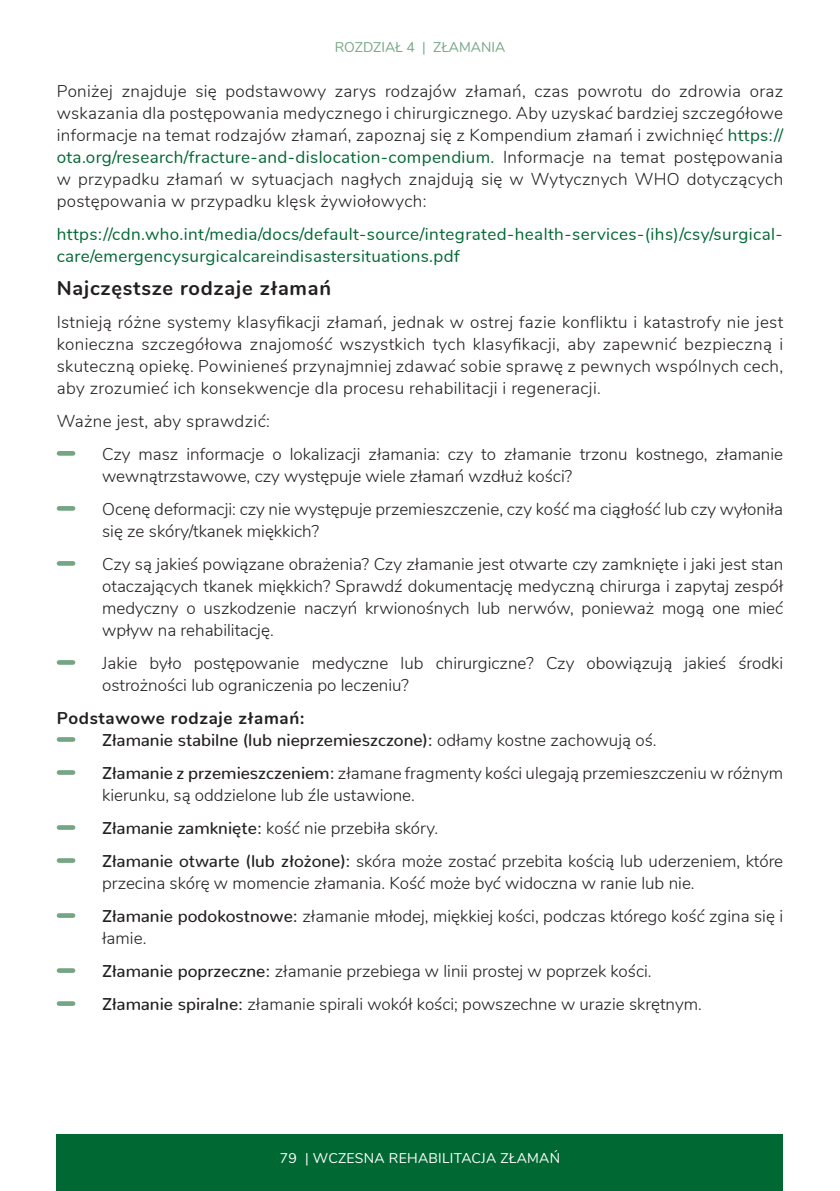
<style>
.page{position:relative;width:840px;height:1191px;background:#fff}
.page>*{position:absolute;margin:0;border:0;box-sizing:border-box;transform-origin:0 0}
.subheading_2{font:700 20px "Nunito";letter-spacing:.04em;color:#231f20}
.bullet_points{font:300 17px/22px "Nunito";color:#231f20}
.Body_copy_8_5_light{font:300 17px/22px "Nunito";letter-spacing:.02em;color:#231f20;text-align:justify}
.Body_copy_8_5_light-2{font:17px/22px "Nunito";letter-spacing:.025em;color:#006833}
.bullet_points-2{font:500 17px "Nunito";color:#231f20}
.subheading_3{font:700 17px "Nunito";letter-spacing:.04em;color:#231f20}
.t1{font:14px "Nunito";letter-spacing:.02em;color:#fff}
.t2{font:14px "Nunito";color:#75a684}
.s1{font-weight:400;color:#006833}
.s2{font-weight:300}
.s3{font-weight:500}
</style>
<div class="page">
<div style="left:57px;top:1134px;width:725px;height:57px;background:#006833"></div>
<svg style="left:57px;top:451px;width:18px;height:5px"></svg>
<svg style="left:57px;top:506px;width:18px;height:5px"></svg>
<svg style="left:57px;top:561px;width:18px;height:5px"></svg>
<svg style="left:57px;top:660px;width:18px;height:5px"></svg>
<svg style="left:57px;top:737px;width:18px;height:5px"></svg>
<svg style="left:57px;top:770px;width:18px;height:5px"></svg>
<svg style="left:57px;top:825px;width:18px;height:5px"></svg>
<svg style="left:57px;top:858px;width:18px;height:5px"></svg>
<svg style="left:57px;top:913px;width:18px;height:5px"></svg>
<svg style="left:57px;top:968px;width:18px;height:5px"></svg>
<svg style="left:57px;top:1001px;width:18px;height:5px"></svg>
<p class="t2" style="left:334px;top:37px;width:172px">ROZDZIAŁ 4 | ZŁAMANIA</p>
<p class="Body_copy_8_5_light" style="left:57px;top:79px;width:727px">Poniżej znajduje się podstawowy zarys rodzajów złamań, czas powrotu do zdrowia oraz wskazania dla postępowania medycznego i chirurgicznego. Aby uzyskać bardziej szczegółowe informacje na temat rodzajów złamań, zapoznaj się z Kompendium złamań i zwichnięć <span class="s1">https:// ota.org/research/fracture-and-dislocation-compendium.</span> Informacje na temat postępowania w przypadku złamań w sytuacjach nagłych znajdują się w Wytycznych WHO dotyczących postępowania w przypadku klęsk żywiołowych:</p>
<p class="Body_copy_8_5_light-2" style="left:57px;top:222px;width:727px">https://cdn.who.int/media/docs/default-source/integrated-health-services-(ihs)/csy/surgical&shy;care/emergencysurgicalcareindisastersituations.pdf</p>
<p class="subheading_2" style="left:57px;top:273px;width:276px">Najczęstsze rodzaje złamań</p>
<p class="Body_copy_8_5_light" style="left:57px;top:310px;width:727px">Istnieją różne systemy klasyfikacji złamań, jednak w ostrej fazie konfliktu i katastrofy nie jest konieczna szczegółowa znajomość wszystkich tych klasyfikacji, aby zapewnić bezpieczną i skuteczną opiekę. Powinieneś przynajmniej zdawać sobie sprawę z pewnych wspólnych cech, aby zrozumieć ich konsekwencje dla procesu rehabilitacji i regeneracji.</p>
<p class="Body_copy_8_5_light" style="left:57px;top:409px;width:214px">Ważne jest, aby sprawdzić:</p>
<p class="bullet_points" style="left:102px;top:442px;width:682px">Czy masz informacje o lokalizacji złamania: czy to złamanie trzonu kostnego, złamanie wewnątrzstawowe, czy występuje wiele złamań wzdłuż kości?</p>
<p class="bullet_points" style="left:102px;top:497px;width:682px">Ocenę deformacji: czy nie występuje przemieszczenie, czy kość ma ciągłość lub czy wyłoniła się ze skóry/tkanek miękkich?</p>
<p class="bullet_points" style="left:102px;top:552px;width:682px;text-align:justify">Czy są jakieś powiązane obrażenia? Czy złamanie jest otwarte czy zamknięte i jaki jest stan otaczających tkanek miękkich? Sprawdź dokumentację medyczną chirurga i zapytaj zespół medyczny o uszkodzenie naczyń krwionośnych lub nerwów, ponieważ mogą one mieć wpływ na rehabilitację.</p>
<p class="bullet_points" style="left:102px;top:651px;width:682px">Jakie było postępowanie medyczne lub chirurgiczne? Czy obowiązują jakieś środki ostrożności lub ograniczenia po leczeniu?</p>
<p class="subheading_3" style="left:57px;top:705px;width:249px">Podstawowe rodzaje złamań:</p>
<p class="bullet_points-2" style="left:102px;top:725px;width:555px">Złamanie stabilne (lub nieprzemieszczone): <span class="s2">odłamy kostne zachowują oś.</span></p>
<p class="bullet_points" style="left:102px;top:761px;width:682px"><span class="s3">Złamanie z przemieszczeniem:</span> złamane fragmenty kości ulegają przemieszczeniu w różnym kierunku, są oddzielone lub źle ustawione.</p>
<p class="bullet_points" style="left:102px;top:816px;width:337px"><span class="s3">Złamanie zamknięte:</span> kość nie przebiła skóry.</p>
<p class="bullet_points" style="left:102px;top:849px;width:682px"><span class="s3">Złamanie otwarte (lub złożone):</span> skóra może zostać przebita kością lub uderzeniem, które przecina skórę w momencie złamania. Kość może być widoczna w ranie lub nie.</p>
<p class="bullet_points" style="left:102px;top:904px;width:682px"><span class="s3">Złamanie podokostnowe:</span> złamanie młodej, miękkiej kości, podczas którego kość zgina się i łamie.</p>
<p class="bullet_points" style="left:102px;top:959px;width:550px"><span class="s3">Złamanie poprzeczne:</span> złamanie przebiega w linii prostej w poprzek kości.</p>
<p class="bullet_points" style="left:102px;top:992px;width:601px"><span class="s3">Złamanie spiralne:</span> złamanie spirali wokół kości; powszechne w urazie skrętnym.</p>
<p class="t1" style="left:280px;top:1148px;width:281px">79 | WCZESNA REHABILITACJA ZŁAMAŃ</p>
</div>
